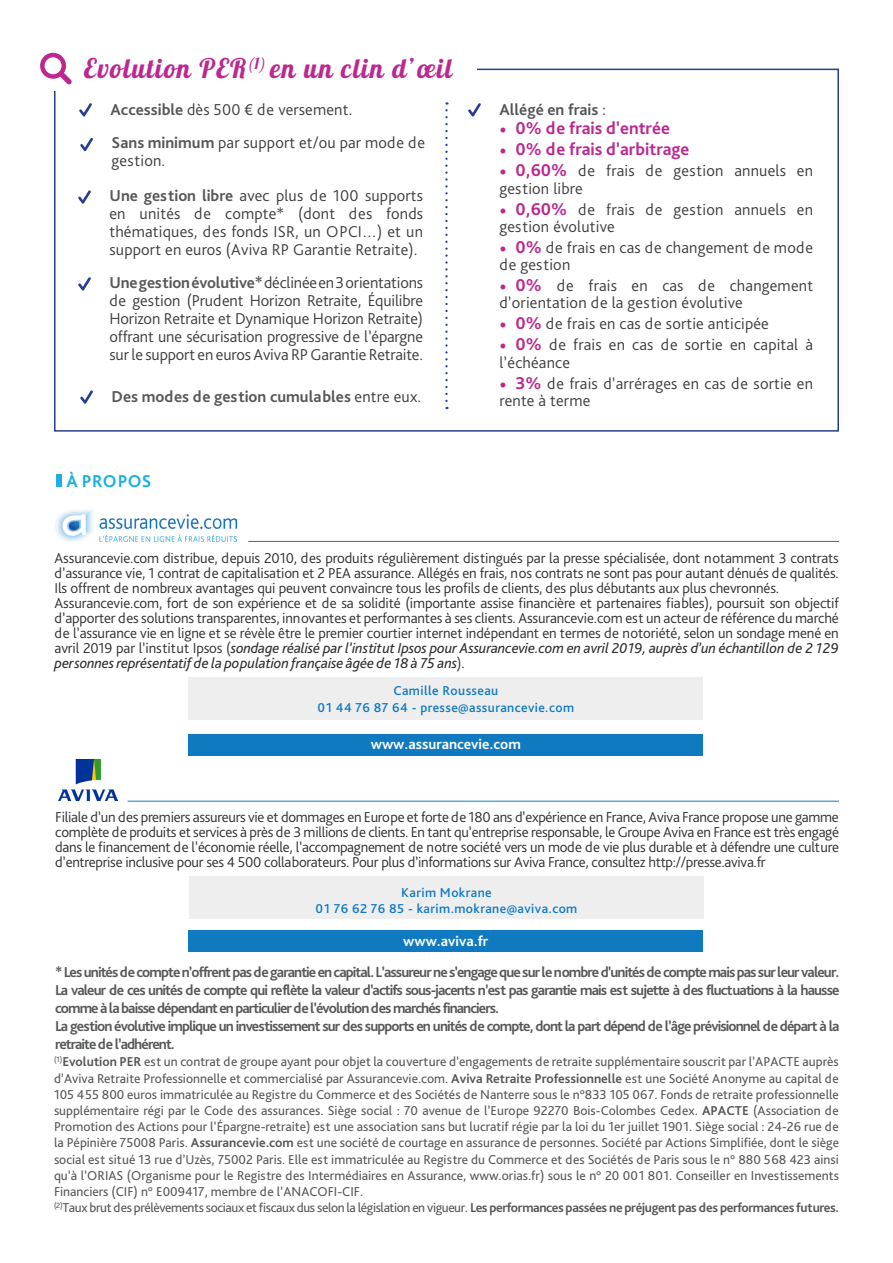
<style>
.page{position:relative;width:893px;height:1263px;background:#fff}
.page>*{position:absolute;margin:0;border:0;box-sizing:border-box;transform-origin:0 0}
.t1{font:27px "Lobster 1.4";letter-spacing:.05em;color:#bc288f}
.t2{font:700 18px "Bliss Pro";color:#bc288f}
.t3{font:700 18px "Bliss Pro";letter-spacing:.015em;color:#1aafe5}
.t4{font:300 16.5px/18px "Bliss Pro";letter-spacing:.01em;color:#3e3e3f}
.t5{font:700 16.5px "Bliss Pro";color:#57585a}
.t6{font:300 15px/15px "Bliss Pro";letter-spacing:-.01em;color:#312f30;text-align:justify}
.t7{font:700 15px/18px "Bliss Pro";letter-spacing:-.06em;color:#57585a;text-align:justify}
.t8{font:700 15px "Bliss Pro";color:#fff}
.t9{font:13.5px/16.2px "Bliss Pro";letter-spacing:-.03em;color:#57585a;text-align:justify}
.t10{font:500 13.5px "Bliss Pro";letter-spacing:.03em;color:#107ac0}
.s1{font-weight:700;color:#57585a}
.s2{font-weight:400}
.s3{font-family:"Minion Pro"}
.s4{font-family:"Minion Pro";font-weight:700;font-size:18px;color:#bc288f}
.s5{font-weight:700;font-size:18px;color:#bc288f}
.s6{font-weight:300;color:#3e3e3f}
.s7{font-weight:400;font-style:italic}
.s8{font-weight:700}
</style>
<div class="page">
<img style="left:56px;top:510px;width:181px;height:32px">
<img style="left:58px;top:760px;width:59px;height:41px">
<div style="left:57px;top:474px;width:5px;height:13px;background:#1aafe5"></div>
<div style="left:189px;top:734px;width:514px;height:21px;background:#107ac0"></div>
<div style="left:189px;top:930px;width:514px;height:22px;background:#107ac0"></div>
<hr style="left:128px;top:801px;width:711px;height:1px;background:#107ac0">
<hr style="left:248px;top:541px;width:591px;height:1px;background:#107ac0">
<div style="left:189px;top:677px;width:514px;height:43px;background:#eeeeef"></div>
<div style="left:189px;top:876px;width:515px;height:43px;background:#eeeeef"></div>
<svg style="left:79px;top:103px;width:13px;height:13px"></svg>
<svg style="left:80px;top:138px;width:13px;height:13px"></svg>
<svg style="left:78px;top:190px;width:13px;height:14px"></svg>
<svg style="left:78px;top:277px;width:13px;height:14px"></svg>
<svg style="left:468px;top:103px;width:13px;height:13px"></svg>
<svg style="left:80px;top:390px;width:13px;height:14px"></svg>
<svg style="left:445px;top:102px;width:3px;height:307px"></svg>
<svg style="left:40px;top:53px;width:32px;height:31px"></svg>
<p class="t1" style="left:84px;top:51px;width:370px">Evolution PER<sup>(1)</sup> en un clin d’œil</p>
<p class="t4" style="left:111px;top:100px;width:243px"><span class="s1">Accessible</span> dès 500 € de versement.</p>
<p class="t4" style="left:112px;top:133px;width:315px"><span class="s1">Sans minimum</span> par support et/ou par mode de gestion.</p>
<p class="t4" style="left:110px;top:186px;width:315px;text-align:justify"><span class="s1">Une gestion libre</span> avec plus de 100 supports en unités de compte* (dont des fonds thématiques, des fonds ISR, un OPCI…) et un support en euros (Aviva RP Garantie Retraite).</p>
<p class="t4" style="left:110px;top:273px;width:315px;text-align:justify"><span class="s1">Une gestion évolutive*</span> déclinée en 3 orientations de gestion (Prudent Horizon Retraite, Équilibre Horizon Retraite et Dynamique Horizon Retraite) offrant une sécurisation progressive de l’épargne sur le support en euros Aviva RP Garantie Retraite.</p>
<p class="t5" style="left:499px;top:99px;width:108px">Allégé en frais <span class="s2">:</span></p>
<p class="t2" style="left:499px;top:117px;width:172px"><span class="s3">•</span> 0% de frais d’entrée</p>
<p class="t2" style="left:499px;top:138px;width:191px"><span class="s3">•</span> 0% de frais d’arbitrage</p>
<p class="t4" style="left:499px;top:162px;width:315px;line-height:17.2px"><span class="s4">•</span> <span class="s5">0,60%</span> de frais de gestion annuels en gestion libre</p>
<p class="t4" style="left:499px;top:200px;width:315px;line-height:17.2px"><span class="s4">•</span> <span class="s5">0,60%</span> de frais de gestion annuels en gestion évolutive</p>
<p class="t4" style="left:499px;top:238px;width:315px;line-height:17.2px"><span class="s4">•</span> <span class="s5">0%</span> de frais en cas de changement de mode de gestion</p>
<p class="t4" style="left:499px;top:277px;width:315px;line-height:17.2px"><span class="s4">•</span> <span class="s5">0%</span> de frais en cas de changement d’orientation de la gestion évolutive</p>
<p class="t4" style="left:499px;top:314px;width:271px"><span class="s4">•</span> <span class="s5">0%</span> de frais en cas de sortie anticipée</p>
<p class="t4" style="left:499px;top:336px;width:315px;line-height:17.2px"><span class="s4">•</span> <span class="s5">0%</span> de frais en cas de sortie en capital à l’échéance</p>
<p class="t4" style="left:499px;top:374px;width:315px"><span class="s4">•</span> <span class="s5">3%</span> de frais d’arrérages en cas de sortie en</p>
<p class="t5" style="left:112px;top:386px;width:311px">Des modes de gestion cumulables <span class="s6">entre eux.</span></p>
<p class="t4" style="left:499px;top:391px;width:92px">rente à terme</p>
<p class="t3" style="left:66px;top:469px;width:87px">À PROPOS</p>
<p class="t6" style="left:55px;top:550px;width:786px">Assurancevie.com distribue, depuis 2010, des produits régulièrement distingués par la presse spécialisée, dont notamment 3 contrats d’assurance vie, 1 contrat de capitalisation et 2 PEA assurance. Allégés en frais, nos contrats ne sont pas pour autant dénués de qualités.<br>Ils offrent de nombreux avantages qui peuvent convaincre tous les profils de clients, des plus débutants aux plus chevronnés.</p>
<p class="t6" style="left:55px;top:595px;width:786px">Assurancevie.com, fort de son expérience et de sa solidité (importante assise financière et partenaires fiables), poursuit son objectif d’apporter des solutions transparentes, innovantes et performantes à ses clients. Assurancevie.com est un acteur de référence du marché de l’assurance vie en ligne et se révèle être le premier courtier internet indépendant en termes de notoriété, selon un sondage mené en avril 2019 par l’institut Ipsos (<span class="s7">sondage réalisé par l’institut Ipsos pour Assurancevie.com en avril 2019, auprès d’un échantillon de 2 129 personnes représentatif de la population française âgée de 18 à 75 ans</span>).</p>
<p class="t10" style="left:393px;top:682px;width:107px">Camille Rousseau</p>
<p class="t10" style="left:318px;top:699px;width:258px">01 44 76 87 64 - presse@assurancevie.com</p>
<p class="t8" style="left:371px;top:735px;width:151px">www.assurancevie.com</p>
<p class="t6" style="left:55px;top:809px;width:785px">Filiale d’un des premiers assureurs vie et dommages en Europe et forte de 180 ans d’expérience en France, Aviva France propose une gamme complète de produits et services à près de 3 millions de clients. En tant qu’entreprise responsable, le Groupe Aviva en France est très engagé dans le financement de l’économie réelle, l’accompagnement de notre société vers un mode de vie plus durable et à défendre une culture d’entreprise inclusive pour ses 4 500 collaborateurs. Pour plus d’informations sur Aviva France, consultez http://presse.aviva.fr</p>
<p class="t10" style="left:401px;top:884px;width:92px">Karim Mokrane</p>
<p class="t10" style="left:316px;top:901px;width:263px">01 76 62 76 85 - karim.mokrane@aviva.com</p>
<p class="t8" style="left:403px;top:932px;width:87px">www.aviva.fr</p>
<p class="t7" style="left:55px;top:962px;width:786px">* Les unités de compte n’offrent pas de garantie en capital. L’assureur ne s’engage que sur le nombre d’unités de compte mais pas sur leur valeur.<br>La valeur de ces unités de compte qui reflète la valeur d’actifs sous-jacents n’est pas garantie mais est sujette à des fluctuations à la hausse comme à la baisse dépendant en particulier de l’évolution des marchés financiers.</p>
<p class="t7" style="left:55px;top:1016px;width:786px">La gestion évolutive implique un investissement sur des supports en unités de compte, dont la part dépend de l’âge prévisionnel de départ à la retraite de l’adhérent.</p>
<p class="t9" style="left:54px;top:1053px;width:787px"><sup>(1)</sup><span class="s8">Evolution PER</span> est un contrat de groupe ayant pour objet la couverture d’engagements de retraite supplémentaire souscrit par l’APACTE auprès d’Aviva Retraite Professionnelle et commercialisé par Assurancevie.com. <span class="s8">Aviva Retraite Professionnelle</span> est une Société Anonyme au capital de 105 455 800 euros immatriculée au Registre du Commerce et des Sociétés de Nanterre sous le n°833 105 067. Fonds de retraite professionnelle supplémentaire régi par le Code des assurances. Siège social : 70 avenue de l’Europe 92270 Bois-Colombes Cedex. <span class="s8">APACTE</span> (Association de Promotion des Actions pour l’Épargne-retraite) est une association sans but lucratif régie par la loi du 1er juillet 1901. Siège social : 24-26 rue de la Pépinière 75008 Paris. <span class="s8">Assurancevie.com</span> est une société de courtage en assurance de personnes. Société par Actions Simplifiée, dont le siège social est situé 13 rue d’Uzès, 75002 Paris. Elle est immatriculée au Registre du Commerce et des Sociétés de Paris sous le n° 880 568 423 ainsi qu’à l’ORIAS (Organisme pour le Registre des Intermédiaires en Assurance, www.orias.fr) sous le n° 20 001 801. Conseiller en Investissements Financiers (CIF) n° E009417, membre de l’ANACOFI-CIF.</p>
<p class="t9" style="left:54px;top:1199px;width:786px"><sup>(2)</sup>Taux brut des prélèvements sociaux et fiscaux dus selon la législation en vigueur. <span class="s8">Les performances passées ne préjugent pas des performances futures.</span></p>
</div>
